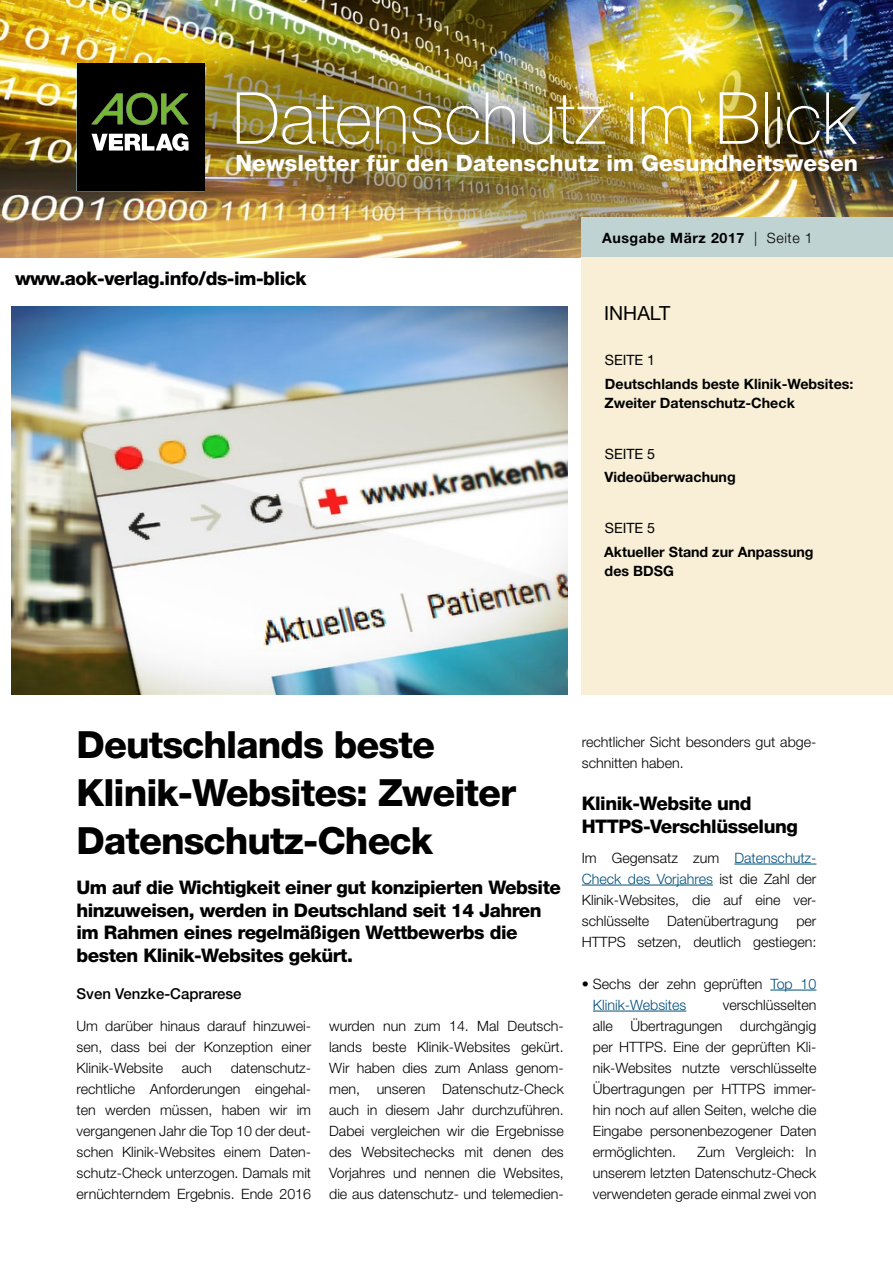
<style>
.page{position:relative;width:893px;height:1263px;background:#fff}
.page>*{position:absolute;margin:0;border:0;box-sizing:border-box;transform-origin:0 0}
.t1{font:100 72px "Helvetica Neue LT Std";color:#fff}
.t2{font:800 37.5px/48px "Helvetica Neue LT Std";letter-spacing:-.025em;color:#000}
.t3{font:800 22.5px "Helvetica Neue LT Std";letter-spacing:.005em;color:#fff}
.t4{font:19.5px "Helvetica Neue LT Std";color:#000}
.t5{font:800 18.75px/22.5px "Helvetica Neue LT Std";letter-spacing:-.025em;color:#000}
.t6{font:500 15px "Helvetica Neue LT Std";color:#000}
.t7{font:300 14.25px/21px "Helvetica Neue LT Std";color:#000;text-align:justify}
.t8{font:700 14.25px/19px "Helvetica Neue LT Std";color:#000}
.t9{font:700 14.25px "Helvetica Neue LT Std";letter-spacing:.04em;color:#000}
.t10{font:14.25px "Helvetica Neue LT Std";color:#000}
.s1{font-weight:300}
.s2{color:#004f7c}
</style>
<div class="page">
<img style="left:0;top:0;width:893px;height:257px">
<svg style="left:77px;top:64px;width:127px;height:127px;background:#191d15"></svg>
<div style="left:582px;top:218px;width:311px;height:39px;background:#bfd3d2"></div>
<div style="left:582px;top:257px;width:311px;height:437px;background:#f8efd6"></div>
<img style="left:11px;top:306px;width:557px;height:388px">
<hr style="left:734px;top:864px;width:82px;height:1px;background:#004f7c">
<hr style="left:582px;top:885px;width:131px;height:1px;background:#004f7c">
<hr style="left:770px;top:990px;width:46px;height:1px;background:#004f7c">
<hr style="left:593px;top:1011px;width:93px;height:1px;background:#004f7c">
<h1 class="t1" style="left:232px;top:77px;width:625px">Datenschutz im Blick</h1>
<h3 class="t3" style="left:235px;top:149px;width:624px">Newsletter für den Datenschutz im Gesundheitswesen</h3>
<h3 class="t5" style="left:15px;top:267px;width:293px">www.aok-verlag.info/ds-im-blick</h3>
<p class="t9" style="left:602px;top:229px;width:212px">Ausgabe März 2017 <span class="s1">| Seite 1</span></p>
<h3 class="t4" style="left:604px;top:302px;width:68px">INHALT</h3>
<p class="t10" style="left:605px;top:352px;width:52px">SEITE 1</p>
<p class="t8" style="left:605px;top:374px;width:250px">Deutschlands beste Klinik-Websites:<br>Zweiter Datenschutz-Check</p>
<p class="t10" style="left:605px;top:445px;width:52px">SEITE 5</p>
<p class="t8" style="left:605px;top:467px;width:133px">Videoüberwachung</p>
<p class="t10" style="left:605px;top:520px;width:52px">SEITE 5</p>
<p class="t8" style="left:604px;top:542px;width:211px">Aktueller Stand zur Anpassung des BDSG</p>
<h2 class="t2" style="left:77px;top:720px;width:441px">Deutschlands beste<br>Klinik-Websites: Zweiter<br>Datenschutz-Check</h2>
<h3 class="t5" style="left:77px;top:876px;width:486px">Um auf die Wichtigkeit einer gut konzipierten Website hinzuweisen, werden in Deutschland seit 14 Jahren im Rahmen eines regelmäßigen Wettbewerbs die besten Klinik-Websites gekürt.</h3>
<p class="t6" style="left:77px;top:985px;width:167px">Sven Venzke-Caprarese</p>
<p class="t7" style="left:77px;top:1015px;width:236px">Um darüber hinaus darauf hinzuwei&shy;sen, dass bei der Konzeption einer Klinik-Website</p>
<p class="t7" style="left:329px;top:1015px;width:236px">wurden nun zum 14. Mal Deutsch&shy;lands beste Klinik-Websites gekürt.<br>Wir haben dies zum Anlass genom&shy;men, unseren Datenschutz-Check auch in diesem Jahr durchzuführen.<br>Dabei vergleichen wir die Ergebnisse des Websitechecks mit denen des Vorjahres und nennen die Websites, die aus datenschutz- und telemedien-</p>
<p class="t7" style="left:77px;top:1057px;width:236px;text-indent:154px">datenschutz&shy;rechtliche Anforderungen eingehal&shy;ten werden müssen, haben wir im vergangenen Jahr die Top 10 der deut&shy;schen Klinik-Websites einem Daten&shy;schutz-Check unterzogen. Damals mit ernüchterndem Ergebnis. Ende 2016</p>
<p class="t7" style="left:182px;top:1057px;width:32px">auch</p>
<p class="t7" style="left:582px;top:731px;width:236px">rechtlicher Sicht besonders gut abge&shy;schnitten haben.</p>
<h3 class="t5" style="left:582px;top:792px;width:218px">Klinik-Website und<br>HTTPS-Verschlüsselung</h3>
<p class="t7" style="left:582px;top:847px;width:236px">Im Gegensatz zum <span class="s2">Datenschutz-Check des Vorjahres</span> ist die Zahl der Klinik-Websites, die auf eine ver&shy;schlüsselte</p>
<p class="t7" style="left:667px;top:910px;width:113px">Datenübertragung</p>
<p class="t7" style="left:582px;top:910px;width:236px;text-align:right">per<br>HTTPS setzen, deutlich gestiegen:</p>
<p class="t7" style="left:593px;top:973px;width:225px;text-indent:-11px">• Sechs der zehn geprüften <span class="s2">Top 10<br>Klinik-Websites</span></p>
<p class="t7" style="left:593px;top:994px;width:225px;text-indent:130px">verschlüsselten alle Übertragungen durchgängig per HTTPS. Eine der geprüften Kli&shy;nik-Websites nutzte verschlüsselte Übertragungen per HTTPS immer&shy;hin noch auf allen Seiten, welche die Eingabe personenbezogener Daten ermöglichten.</p>
<p class="t7" style="left:593px;top:1141px;width:225px;text-indent:104px">Zum Vergleich: In unserem letzten Datenschutz-Check verwendeten gerade einmal zwei von</p>
</div>
